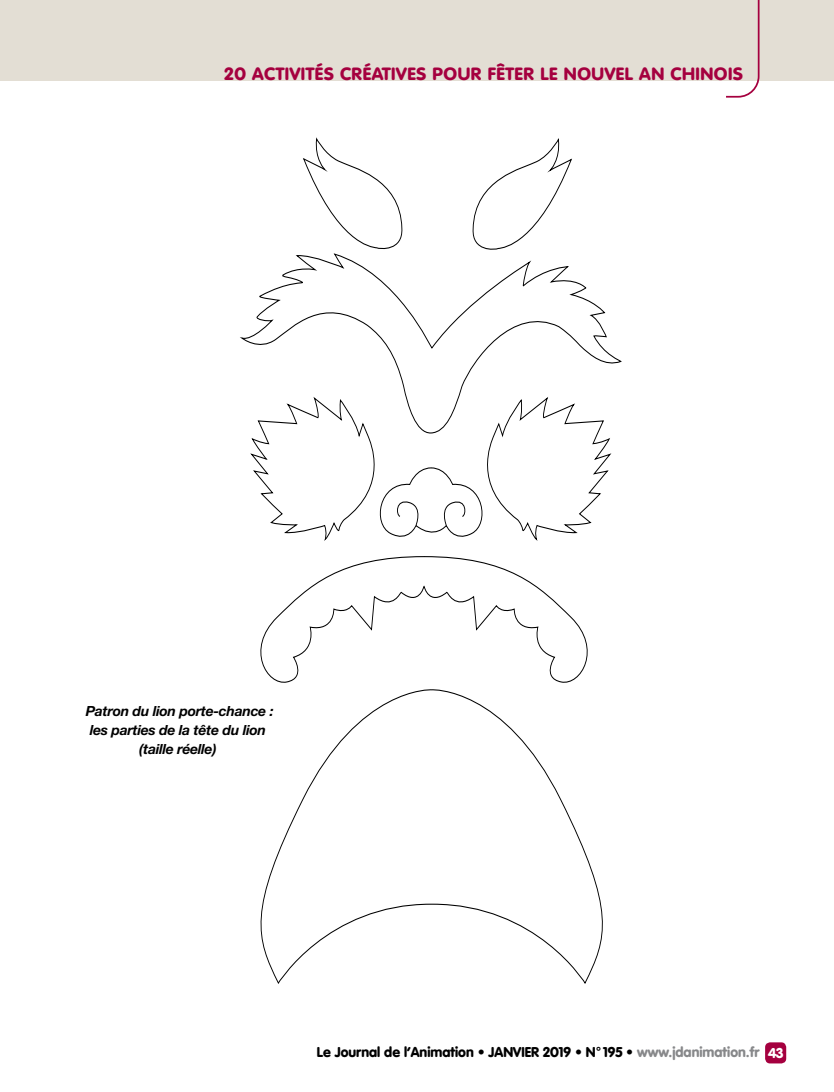
<style>
.page{position:relative;width:834px;height:1092px;background:#fff}
.page>*{position:absolute;margin:0;border:0;box-sizing:border-box;transform-origin:0 0}
.t1{font:900 17.5px "VAG Rounded";letter-spacing:.03em;color:#a5003f;scale:1.05 1}
.t2{font:italic 700 14px/19.2px "Helvetica Neue";letter-spacing:-.02em;color:#000;text-align:center}
.t3{font:900 14px "VAG Rounded";color:#000}
.s1{color:#87888a}
.s2{color:#fff}
</style>
<div class="page">
<div style="left:765px;top:1042px;width:21px;height:21px;background:#a5003f;border-radius:5px"></div>
<div style="left:0;top:0;width:833px;height:81px;background:#e3ded4"></div>
<svg style="left:726px;top:0;width:34px;height:98px"></svg>
<svg style="left:303px;top:138px;width:100px;height:111px"></svg>
<svg style="left:472px;top:138px;width:100px;height:112px"></svg>
<svg style="left:241px;top:253px;width:380px;height:129px"></svg>
<svg style="left:260px;top:556px;width:328px;height:127px"></svg>
<svg style="left:250px;top:382px;width:362px;height:159px"></svg>
<svg style="left:260px;top:689px;width:343px;height:295px"></svg>
<p class="t1" style="left:224px;top:63px;width:372px">20 ACTIVITÉS CR ÉATIVES POUR FÊTER LE NOUVEL</p>
<p class="t1" style="left:639px;top:63px;width:100px">AN CHINOIS</p>
<p class="t2" style="left:86px;top:700px;width:189px">Patron du lion porte-chance : les parties de la tête du lion (taille réelle)</p>
<p class="t3" style="left:317px;top:1043px;width:468px">LE JOURNAL DE L’ANIMATION • JANVIER 2019 • N° 195 • <span class="s1">WWW.JDANIMATION.FR</span> <span class="s2">43</span></p>
</div>
